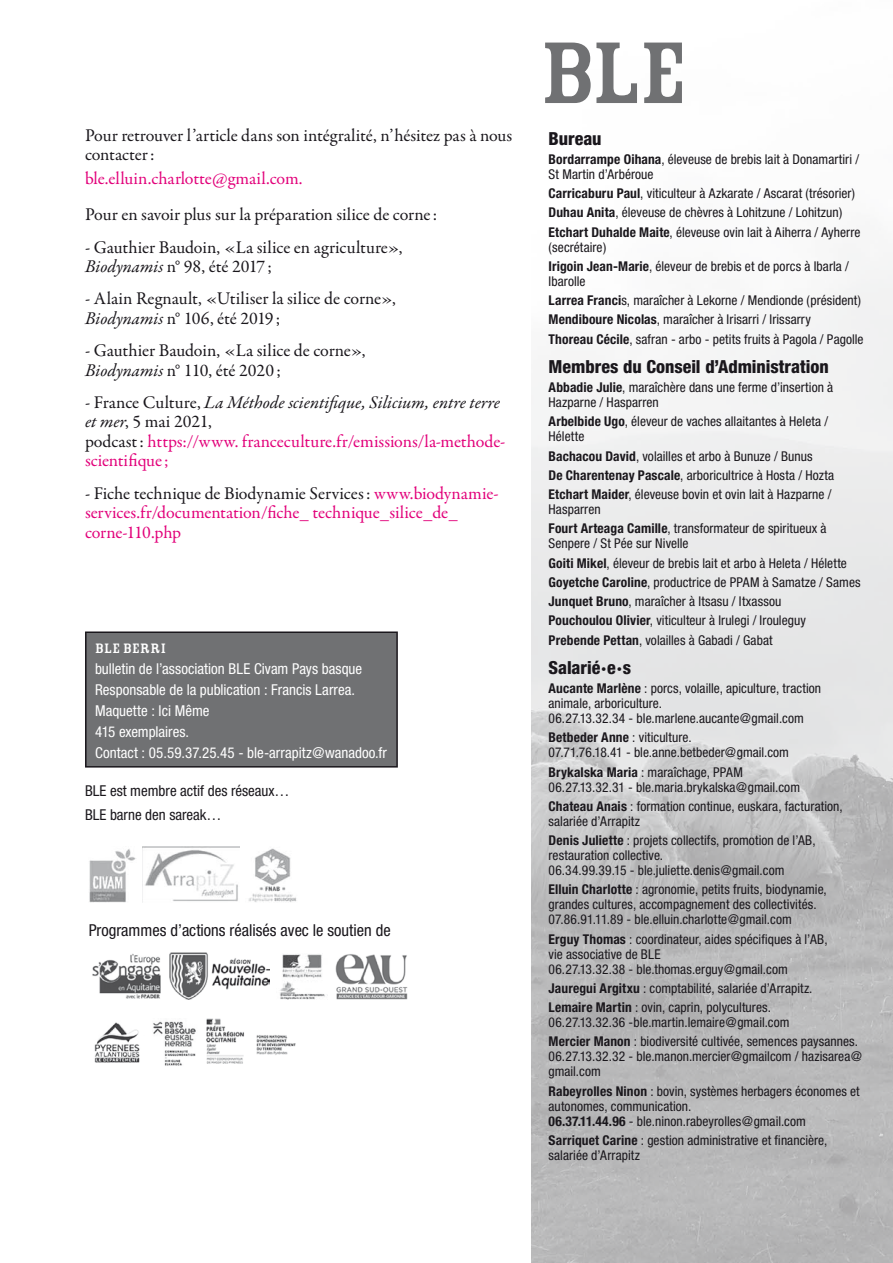
<style>
.page{position:relative;width:893px;height:1263px;background:#fff}
.page>*{position:absolute;margin:0;border:0;box-sizing:border-box;transform-origin:0 0}
.t1{font:96px "Rosewood Std Fill";color:#707173}
.t2{font:18px/19.5px "Garamond Premr Pro";letter-spacing:-.01em;color:#1a171c}
.t3{font:18px/19.5px "Garamond Premr Pro";letter-spacing:-.005em;color:#e2007a}
.t4{font:800 condensed 18px "Helvetica Neue";letter-spacing:-.005em;color:#1a171c}
.t5{font:condensed 16.5px "Helvetica Neue";color:#1a171c}
.t6{font:condensed 15px/20.9px "Helvetica Neue";color:#fff}
.t7{font:condensed 15px/24px "Helvetica Neue";color:#1a171c}
.t8{font:15px "Rosewood Std Fill";letter-spacing:.02em;color:#fff}
.t9{font:condensed 13.5px/15px "Helvetica Neue";letter-spacing:.005em;color:#1a171c}
.s1{font-style:italic}
.s2{color:#1a171c}
.s3{font-style:italic;color:#1a171c}
.s4{font-weight:700}
</style>
<div class="page">
<img style="left:531px;top:253px;width:362px;height:1010px">
<div style="left:86px;top:632px;width:311px;height:135px;background:#707173"></div>
<div style="left:85px;top:631px;width:313px;height:136px;border:2px solid #1a171c"></div>
<img style="left:142px;top:846px;width:97px;height:56px">
<img style="left:89px;top:849px;width:47px;height:53px">
<img style="left:248px;top:848px;width:49px;height:54px">
<img style="left:335px;top:954px;width:73px;height:46px">
<img style="left:92px;top:953px;width:69px;height:46px">
<img style="left:280px;top:954px;width:45px;height:46px">
<img style="left:170px;top:952px;width:99px;height:47px">
<img style="left:153px;top:1021px;width:43px;height:45px">
<img style="left:94px;top:1022px;width:46px;height:41px">
<img style="left:206px;top:1018px;width:90px;height:46px">
<h2 class="t2" style="left:85px;top:126px;width:429px">Pour retrouver l’article dans son intégralité, n’hésitez pas à nous contacter:</h2>
<h2 class="t3" style="left:85px;top:169px;width:219px">ble.elluin.charlotte@gmail.com.</h2>
<h2 class="t2" style="left:85px;top:205px;width:354px">Pour en savoir plus sur la préparation silice de corne:</h2>
<h2 class="t2" style="left:85px;top:238px;width:319px">- Gauthier Baudoin, «La silice en agriculture»,<br><span class="s1">Biodynamis</span> n° 98, été 2017 ;</h2>
<h2 class="t2" style="left:85px;top:289px;width:312px">- Alain Regnault, «Utiliser la silice de corne»,<br><span class="s1">Biodynamis</span> n° 106, été 2019 ;</h2>
<h2 class="t2" style="left:85px;top:341px;width:282px">- Gauthier Baudoin, «La silice de corne»,<br><span class="s1">Biodynamis</span> n° 110, été 2020 ;</h2>
<h2 class="t3" style="left:85px;top:393px;width:422px"><span class="s2">- France Culture,</span> <span class="s3">La Méthode scientifique, Silicium, entre terre et mer</span><span class="s2">, 5 mai 2021,<br>podcast:</span> https://www. franceculture.fr/emissions/la-methode&shy;scientifique;</h2>
<h2 class="t3" style="left:85px;top:484px;width:415px"><span class="s2">- Fiche technique de Biodynamie Services:</span> www.biodynamie&shy;services.fr/documentation/fiche_ technique_silice_de_ corne-110.php</h2>
<p class="t8" style="left:95px;top:640px;width:72px">BLE BERRI</p>
<p class="t6" style="left:95px;top:658px;width:294px">bulletin de l’association BLE Civam Pays basque Responsable de la publication : Francis Larrea.<br>Maquette : Ici Même<br>415 exemplaires.<br>Contact : 05.59.37.25.45 - ble-arrapitz@wanadoo.fr</p>
<p class="t7" style="left:85px;top:779px;width:206px">BLE est membre actif des réseaux…<br>BLE barne den sareak…</p>
<p class="t5" style="left:89px;top:920px;width:303px">Programmes d’actions réalisés avec le soutien de</p>
<h1 class="t1" style="left:540px;top:21px;width:150px">BLE</h1>
<h2 class="t4" style="left:549px;top:127px;width:54px">Bureau</h2>
<p class="t9" style="left:549px;top:151px;width:312px"><span class="s4">Bordarrampe Oihana</span>, éleveuse de brebis lait à Donamartiri /<br>St Martin d’Arbéroue</p>
<p class="t9" style="left:549px;top:184px;width:313px;line-height:19.2px"><span class="s4">Carricaburu Paul</span>, viticulteur à Azkarate / Ascarat (trésorier)<br><span class="s4">Duhau Anita</span>, éleveuse de chèvres à Lohitzune / Lohitzun)<br><span class="s4">Etchart Duhalde Maite</span>, éleveuse ovin lait à Aiherra / Ayherre</p>
<p class="t9" style="left:549px;top:237px;width:302px;line-height:19.2px">(secrétaire)<br><span class="s4">Irigoin Jean-Marie</span>, éleveur de brebis et de porcs à Ibarla /</p>
<p class="t9" style="left:549px;top:271px;width:316px;line-height:19.2px">Ibarolle<br><span class="s4">Larrea Franci</span>s, maraîcher à Lekorne / Mendionde (président)<br><span class="s4">Mendiboure Nicolas</span>, maraîcher à Irisarri / Irissarry<br><span class="s4">Thoreau Cécile</span>, safran - arbo - petits fruits à Pagola / Pagolle</p>
<h2 class="t4" style="left:549px;top:355px;width:282px">Membres du Conseil d’Administration</h2>
<p class="t9" style="left:549px;top:380px;width:286px"><span class="s4">Abbadie Julie</span>, maraîchère dans une ferme d’insertion à<br>Hazparne / Hasparren</p>
<p class="t9" style="left:549px;top:414px;width:281px"><span class="s4">Arbelbide Ugo</span>, éleveur de vaches allaitantes à Heleta /<br>Hélette</p>
<p class="t9" style="left:549px;top:446px;width:287px;line-height:19.2px"><span class="s4">Bachacou David</span>, volailles et arbo à Bunuze / Bunus<br><span class="s4">De Charentenay Pascale</span>, arboricultrice à Hosta / Hozta<br><span class="s4">Etchart Maider</span>, éleveuse bovin et ovin lait à Hazparne /</p>
<p class="t9" style="left:549px;top:500px;width:280px;line-height:19.2px">Hasparren<br><span class="s4">Fourt Arteaga Camille</span>, transformateur de spiritueux à</p>
<p class="t9" style="left:549px;top:534px;width:314px;line-height:19.2px">Senpere / St Pée sur Nivelle<br><span class="s4">Goiti Mikel</span>, éleveur de brebis lait et arbo à Heleta / Hélette <span class="s4">Goyetche Caroline</span>, productrice de PPAM à Samatze / Sames <span class="s4">Junquet Bruno</span>, maraîcher à Itsasu / Itxassou<br><span class="s4">Pouchoulou Olivier</span>, viticulteur à Irulegi / Irouleguy <span class="s4">Prebende Pettan</span>, volailles à Gabadi / Gabat</p>
<h2 class="t4" style="left:549px;top:656px;width:84px">Salarié·e·s</h2>
<p class="t9" style="left:549px;top:681px;width:274px"><span class="s4">Aucante Marlène</span> : porcs, volaille, apiculture, traction animale, arboriculture.<br>06.27.13.32.34 - ble.marlene.aucante@gmail.com</p>
<p class="t9" style="left:549px;top:730px;width:242px"><span class="s4">Betbeder Anne</span> : viticulture.<br>07.71.76.18.41 - ble.anne.betbeder@gmail.com</p>
<p class="t9" style="left:549px;top:764px;width:253px"><span class="s4">Brykalska Maria</span> : maraîchage, PPAM<br>06.27.13.32.31 - ble.maria.brykalska@gmail.com</p>
<p class="t9" style="left:549px;top:798px;width:296px"><span class="s4">Chateau Anais</span> : formation continue, euskara, facturation, salariée d’Arrapitz</p>
<p class="t9" style="left:549px;top:833px;width:269px"><span class="s4">Denis Juliette</span> : projets collectifs, promotion de l’AB, restauration collective.<br>06.34.99.39.15 - ble.juliette.denis@gmail.com</p>
<p class="t9" style="left:549px;top:882px;width:280px"><span class="s4">Elluin Charlotte</span> : agronomie, petits fruits, biodynamie, grandes cultures, accompagnement des collectivités.<br>07.86.91.11.89 - ble.elluin.charlotte@gmail.com</p>
<p class="t9" style="left:549px;top:931px;width:281px"><span class="s4">Erguy Thomas</span> : coordinateur, aides spécifiques à l’AB, vie associative de BLE<br>06.27.13.32.38 - ble.thomas.erguy@gmail.com</p>
<p class="t9" style="left:549px;top:978px;width:265px;line-height:19.2px"><span class="s4">Jauregui Argitxu</span> : comptabilité, salariée d’Arrapitz.<br><span class="s4">Lemaire Martin</span> : ovin, caprin, polycultures.</p>
<p class="t9" style="left:549px;top:1013px;width:311px;line-height:19.2px">06.27.13.32.36 -ble.martin.lemaire@gmail.com<br><span class="s4">Mercier Manon</span> : biodiversité cultivée, semences paysannes.</p>
<p class="t9" style="left:549px;top:1049px;width:315px">06.27.13.32.32 - ble.manon.mercier@gmailcom / hazisarea@ gmail.com</p>
<p class="t9" style="left:549px;top:1083px;width:313px"><span class="s4">Rabeyrolles Ninon</span> : bovin, systèmes herbagers économes et autonomes, communication.<br><span class="s4">06.37.11.44.96</span> - ble.ninon.rabeyrolles@gmail.com</p>
<p class="t9" style="left:549px;top:1132px;width:280px"><span class="s4">Sarriquet Carine</span> : gestion administrative et financière, salariée d’Arrapitz</p>
</div>
